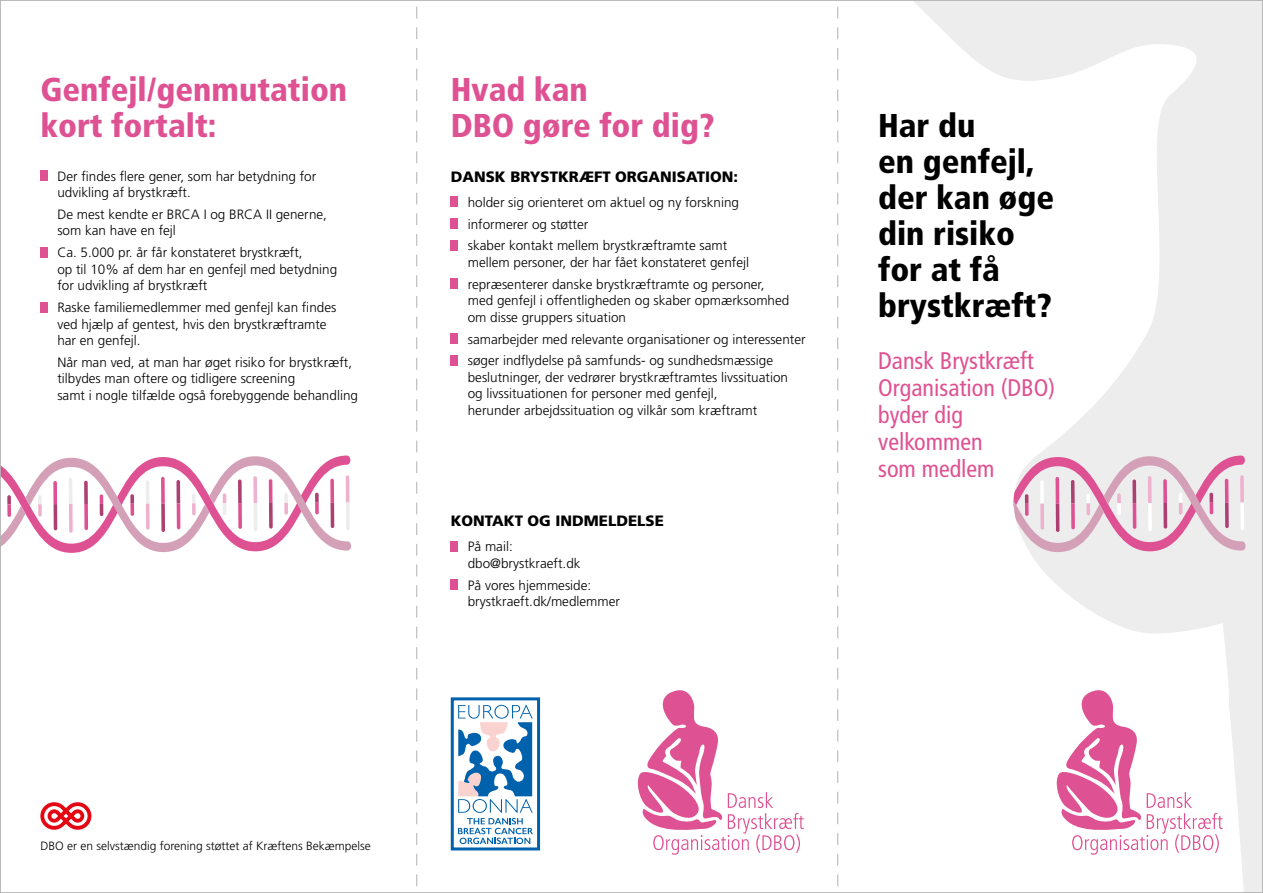
<style>
.page{position:relative;width:1263px;height:893px;background:#fff}
.page>*{position:absolute;margin:0;border:0;box-sizing:border-box;transform-origin:0 0}
.t1{font:900 condensed 33px/36px "Frutiger";color:#de5192}
.t2{font:900 condensed 33px/36px "Frutiger";color:#000}
.t3{font:condensed 24px/27px "Frutiger";color:#de5192}
.t4{font:900 15px "Frutiger";color:#000}
.t5{font:300 13.5px/16.5px "Frutiger";color:#000}
.t6{font:300 12px "Frutiger";color:#000}
</style>
<div class="page">
<svg style="left:914px;top:2px;width:347px;height:889px"></svg>
<svg style="left:914px;top:455px;width:331px;height:99px"></svg>
<svg style="left:838px;top:7px;width:1px;height:879px"></svg>
<svg style="left:417px;top:7px;width:1px;height:879px"></svg>
<div style="left:451px;top:197px;width:7px;height:10px;background:#de5192"></div>
<div style="left:451px;top:218px;width:7px;height:11px;background:#de5192"></div>
<div style="left:451px;top:240px;width:7px;height:10px;background:#de5192"></div>
<div style="left:451px;top:279px;width:7px;height:10px;background:#de5192"></div>
<div style="left:451px;top:333px;width:7px;height:11px;background:#de5192"></div>
<div style="left:451px;top:355px;width:7px;height:10px;background:#de5192"></div>
<div style="left:40px;top:171px;width:8px;height:10px;background:#de5192"></div>
<div style="left:40px;top:247px;width:8px;height:10px;background:#de5192"></div>
<div style="left:40px;top:302px;width:8px;height:10px;background:#de5192"></div>
<div style="left:451px;top:541px;width:7px;height:10px;background:#de5192"></div>
<div style="left:451px;top:579px;width:7px;height:10px;background:#de5192"></div>
<svg style="left:40px;top:802px;width:51px;height:28px"></svg>
<svg style="left:637px;top:690px;width:167px;height:165px"></svg>
<svg style="left:1054px;top:685px;width:168px;height:170px"></svg>
<svg style="left:2px;top:455px;width:349px;height:98px"></svg>
<div style="left:451px;top:697px;width:89px;height:153px;border:3px solid #0061ad"></div>
<svg style="left:458px;top:705px;width:75px;height:139px"></svg>
<svg style="left:416px;top:0;width:1px;height:893px"></svg>
<svg style="left:837px;top:0;width:1px;height:893px"></svg>
<h1 class="t1" style="left:40px;top:72px;width:308px">Genfejl/genmutation kort fortalt:</h1>
<h1 class="t1" style="left:451px;top:72px;width:265px">Hvad kan<br>DBO gøre for dig?</h1>
<p class="t5" style="left:57px;top:168px;width:260px">Der findes flere gener, som har betydning for udvikling af brystkræft.</p>
<p class="t5" style="left:57px;top:206px;width:271px">De mest kendte er BRCA I og BRCA II generne, som kan have en fejl</p>
<p class="t5" style="left:57px;top:244px;width:281px">Ca. 5.000 pr. år får konstateret brystkræft,<br>op til 10% af dem har en genfejl med betydning for udvikling af brystkræft</p>
<p class="t5" style="left:57px;top:299px;width:281px">Raske familiemedlemmer med genfejl kan findes ved hjælp af gentest, hvis den brystkræftramte har en genfejl.</p>
<p class="t5" style="left:57px;top:354px;width:302px">Når man ved, at man har øget risiko for brystkræft, tilbydes man oftere og tidligere screening<br>samt i nogle tilfælde også forebyggende behandling</p>
<p class="t4" style="left:451px;top:167px;width:289px">DANSK BRYSTKRÆFT ORGANISATION:</p>
<p class="t5" style="left:468px;top:191px;width:273px;line-height:21.8px">holder sig orienteret om aktuel og ny forskning informerer og støtter<br>skaber kontakt mellem brystkræftramte samt</p>
<p class="t5" style="left:468px;top:251px;width:298px;line-height:21.8px">mellem personer, der har fået konstateret genfejl repræsenterer danske brystkræftramte og personer,</p>
<p class="t5" style="left:468px;top:292px;width:323px">med genfejl i offentligheden og skaber opmærksomhed om disse gruppers situation</p>
<p class="t5" style="left:468px;top:328px;width:339px;line-height:21.8px">samarbejder med relevante organisationer og interessenter søger indflydelse på samfunds- og sundhedsmæssige</p>
<p class="t5" style="left:468px;top:369px;width:322px">beslutninger, der vedrører brystkræftramtes livssituation og livssituationen for personer med genfejl,<br>herunder arbejdssituation og vilkår som kræftramt</p>
<p class="t4" style="left:451px;top:512px;width:215px">KONTAKT OG INDMELDELSE</p>
<p class="t5" style="left:468px;top:538px;width:114px">På mail: dbo@brystkraeft.dk</p>
<p class="t5" style="left:468px;top:577px;width:154px">På vores hjemmeside: brystkraeft.dk/medlemmer</p>
<h1 class="t2" style="left:878px;top:108px;width:178px">Har du<br>en genfejl, der kan øge din risiko for at få brystkræft?</h1>
<h2 class="t3" style="left:878px;top:347px;width:178px">Dansk Brystkræft<br>Organisation (DBO) byder dig velkommen<br>som medlem</h2>
<p class="t6" style="left:40px;top:839px;width:332px">DBO er en selvstændig forening støttet af Kræftens Bekæmpelse</p>
</div>
